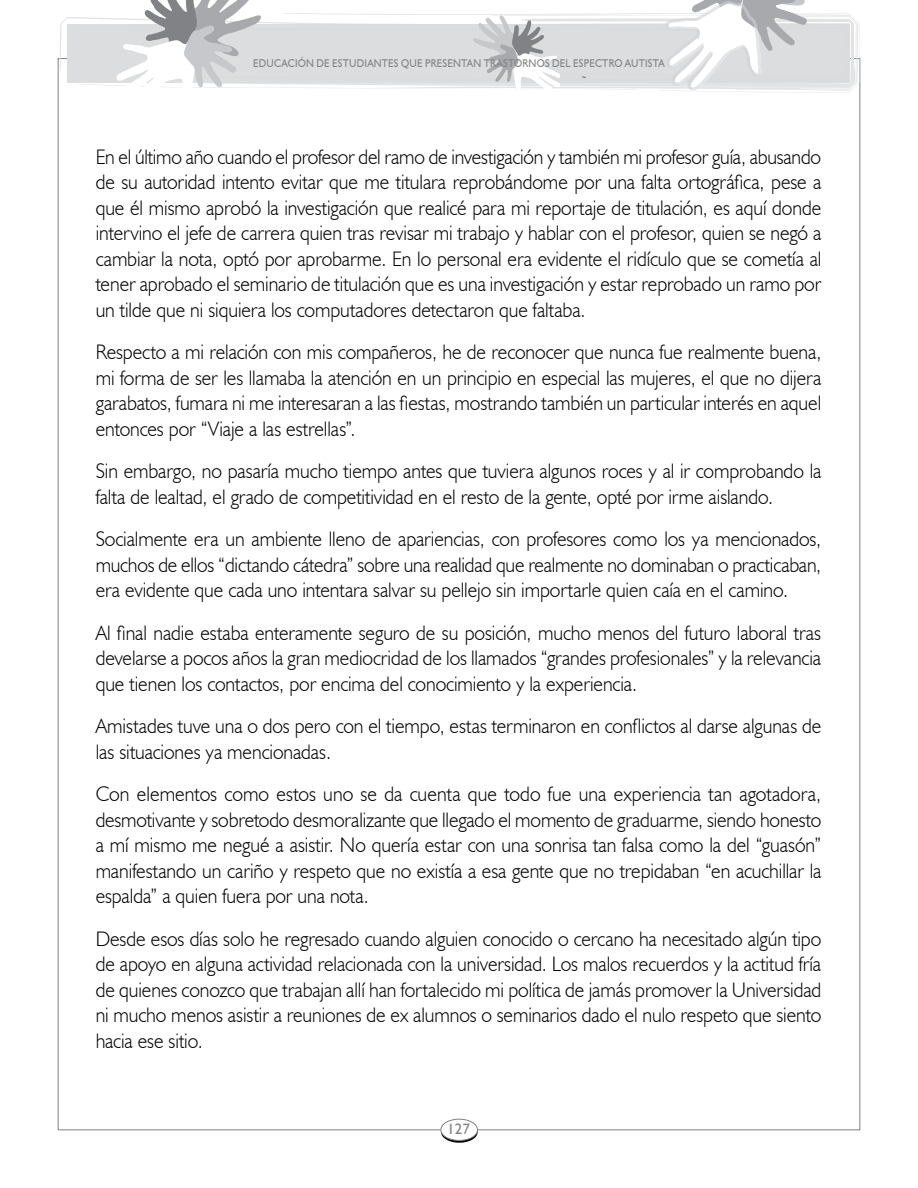
<style>
.page{position:relative;width:918px;height:1188px;background:#fff}
.page>*{position:absolute;margin:0;border:0;box-sizing:border-box;transform-origin:0 0}
.t1{font:300 21px/25.5px "Humanist 521 BT";letter-spacing:-.005em;color:#000;text-align:justify;scale:.95 1}
.t2{font:15px "Humanist 521 BT";color:#808285}
.t3{font:11.25px "Humanist 521 BT";letter-spacing:.02em;color:#808285;scale:.9 1}
</style>
<div class="page">
<svg style="left:441px;top:1121px;width:37px;height:22px"></svg>
<div style="left:441px;top:1119px;width:37px;height:21px;background:#fff;border-radius:50%"></div>
<div style="left:441px;top:1119px;width:37px;height:22px;border:1px solid #808285;border-radius:50%"></div>
<svg style="left:60px;top:0;width:799px;height:93px"></svg>
<p class="t3" style="left:253px;top:56px;width:459px">EDUCACIÓN DE ESTUDIANTES QUE PRESENTAN TRASTORNOS DEL ESPECTRO AUTISTA</p>
<p class="t1" style="left:96px;top:144px;width:765px">En el último año cuando el profesor del ramo de investigación y también mi profesor guía, abusando de su autoridad intento evitar que me titulara reprobándome por una falta ortográfica, pese a que él mismo aprobó la investigación que realicé para mi reportaje de titulación, es aquí donde intervino el jefe de carrera quien tras revisar mi trabajo y hablar con el profesor, quien se negó a cambiar la nota, optó por aprobarme. En lo personal era evidente el ridículo que se cometía al tener aprobado el seminario de titulación que es una investigación y estar reprobado un ramo por un tilde que ni siquiera los computadores detectaron que faltaba.</p>
<p class="t1" style="left:96px;top:339px;width:765px">Respecto a mi relación con mis compañeros, he de reconocer que nunca fue realmente buena, mi forma de ser les llamaba la atención en un principio en especial las mujeres, el que no dijera garabatos, fumara ni me interesaran a las fiestas, mostrando también un particular interés en aquel entonces por “Viaje a las estrellas”.</p>
<p class="t1" style="left:96px;top:458px;width:765px">Sin embargo, no pasaría mucho tiempo antes que tuviera algunos roces y al ir comprobando la falta de lealtad, el grado de competitividad en el resto de la gente, opté por irme aislando.</p>
<p class="t1" style="left:96px;top:526px;width:765px">Socialmente era un ambiente lleno de apariencias, con profesores como los ya mencionados, muchos de ellos “dictando cátedra” sobre una realidad que realmente no dominaban o practicaban, era evidente que cada uno intentara salvar su pellejo sin importarle quien caía en el camino.</p>
<p class="t1" style="left:96px;top:620px;width:765px">Al final nadie estaba enteramente seguro de su posición, mucho menos del futuro laboral tras develarse a pocos años la gran mediocridad de los llamados “grandes profesionales” y la relevancia que tienen los contactos, por encima del conocimiento y la experiencia.</p>
<p class="t1" style="left:96px;top:713px;width:765px">Amistades tuve una o dos pero con el tiempo, estas terminaron en conflictos al darse algunas de las situaciones ya mencionadas.</p>
<p class="t1" style="left:96px;top:781px;width:766px">Con elementos como estos uno se da cuenta que todo fue una experiencia tan agotadora, desmotivante y sobretodo desmoralizante que llegado el momento de graduarme, siendo honesto a mí mismo me negué a asistir. No quería estar con una sonrisa tan falsa como la del “guasón” manifestando un cariño y respeto que no existía a esa gente que no trepidaban “en acuchillar la espalda” a quien fuera por una nota.</p>
<p class="t1" style="left:96px;top:926px;width:765px">Desde esos días solo he regresado cuando alguien conocido o cercano ha necesitado algún tipo de apoyo en alguna actividad relacionada con la universidad. Los malos recuerdos y la actitud fría de quienes conozco que trabajan allí han fortalecido mi política de jamás promover la Universidad ni mucho menos asistir a reuniones de ex alumnos o seminarios dado el nulo respeto que siento hacia ese sitio.</p>
<p class="t2" style="left:447px;top:1120px;width:24px">127</p>
</div>
